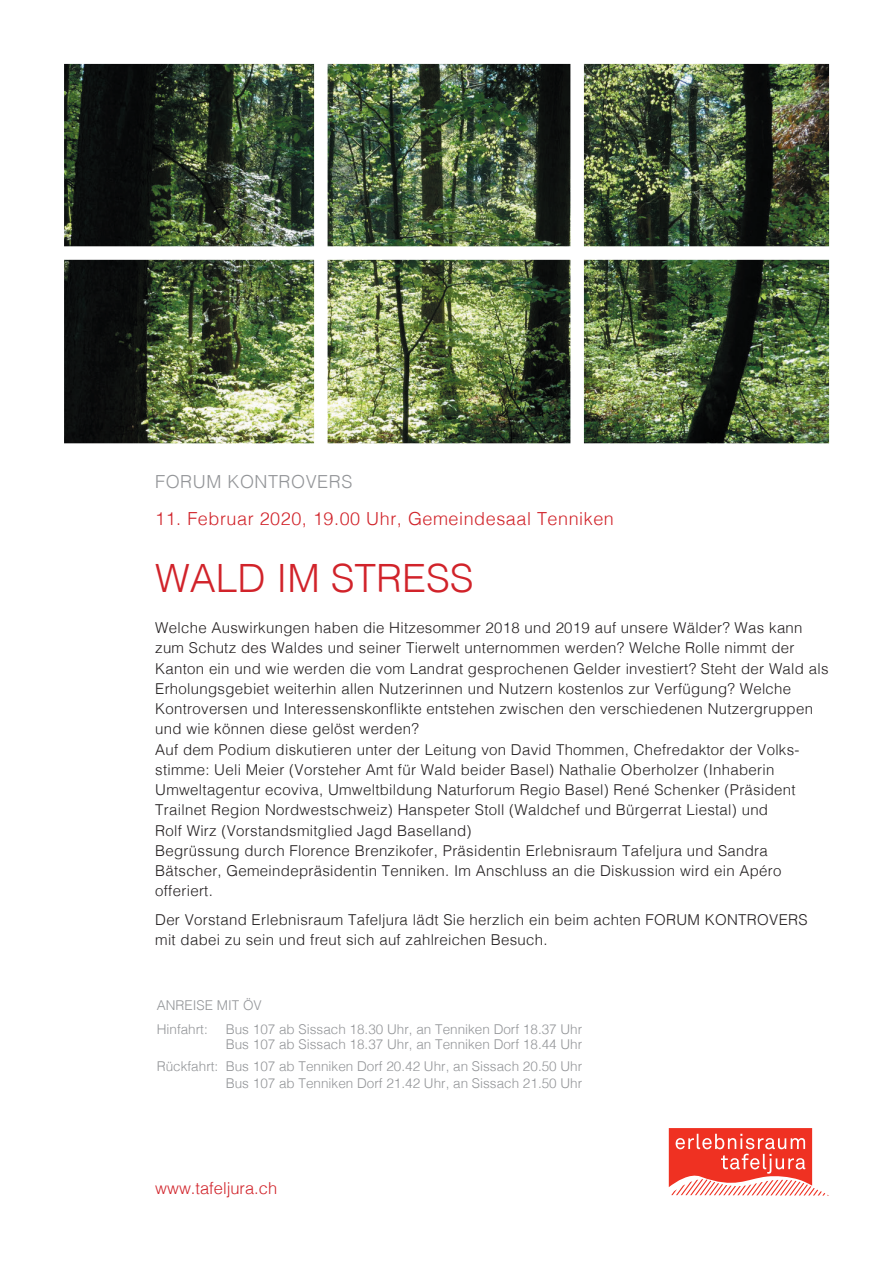
<style>
.page{position:relative;width:893px;height:1263px;background:#fff}
.page>*{position:absolute;margin:0;border:0;box-sizing:border-box;transform-origin:0 0}
.t1{font:300 39px "Helvetica";color:#d1232a}
.t2{font:300 18px "Helvetica";letter-spacing:.03em;color:#d1232a}
.t3{font:300 18px "Helvetica";letter-spacing:.03em;color:#939598}
.t4{font:300 16.5px "Helvetica";color:#d1232a}
.t5{font:300 15px/20.2px "Helvetica";letter-spacing:.02em;color:#231f20}
.t6{font:300 13.5px/23.5px "Helvetica";color:#939598}
</style>
<div class="page">
<img style="left:64px;top:64px;width:765px;height:379px">
<div style="left:314px;top:15px;width:14px;height:452px;background:#fff"></div>
<div style="left:570px;top:15px;width:14px;height:452px;background:#fff"></div>
<div style="left:44px;top:246px;width:801px;height:14px;background:#fff"></div>
<svg style="left:669px;top:1128px;width:160px;height:68px"></svg>
<p class="t3" style="left:155px;top:466px;width:199px">FORUM KONTROVERS</p>
<p class="t2" style="left:155px;top:503px;width:460px">11. Februar 2020, 19.00 Uhr, Gemeindesaal Tenniken</p>
<h1 class="t1" style="left:155px;top:545px;width:320px">WALD IM STRESS</h1>
<p class="t5" style="left:155px;top:617px;width:675px">Welche Auswirkungen haben die Hitzesommer 2018 und 2019 auf unsere Wälder? Was kann zum Schutz des Waldes und seiner Tierwelt unternommen werden? Welche Rolle nimmt der Kanton ein und wie werden die vom Landrat gesprochenen Gelder investiert? Steht der Wald als Erholungsgebiet weiterhin allen Nutzerinnen und Nutzern kostenlos zur Verfügung? Welche Kontroversen und Interessenskonflikte entstehen zwischen den verschiedenen Nutzergruppen und wie können diese gelöst werden?<br>Auf dem Podium diskutieren unter der Leitung von David Thommen, Chefredaktor der Volks&shy;stimme: Ueli Meier (Vorsteher Amt für Wald beider Basel) Nathalie Oberholzer (Inhaberin Umweltagentur ecoviva, Umweltbildung Naturforum Regio Basel) René Schenker (Präsident Trailnet Region Nordwestschweiz) Hanspeter Stoll (Waldchef und Bürgerrat Liestal) und<br>Rolf Wirz (Vorstandsmitglied Jagd Baselland)<br>Begrüssung durch Florence Brenzikofer, Präsidentin Erlebnisraum Tafeljura und Sandra Bätscher, Gemeindepräsidentin Tenniken. Im Anschluss an die Diskussion wird ein Apéro offeriert.</p>
<p class="t5" style="left:155px;top:909px;width:654px">Der Vorstand Erlebnisraum Tafeljura lädt Sie herzlich ein beim achten FORUM KONTROVERS mit dabei zu sein und freut sich auf zahlreichen Besuch.</p>
<p class="t6" style="left:157px;top:993px;width:107px">ANREISE MIT ÖV<br>Hinfahrt:</p>
<p class="t6" style="left:226px;top:1020px;width:358px;line-height:15px">Bus 107 ab Sissach 18.30 Uhr, an Tenniken Dorf 18.37 Uhr<br>Bus 107 ab Sissach 18.37 Uhr, an Tenniken Dorf 18.44 Uhr</p>
<p class="t6" style="left:157px;top:1057px;width:427px;line-height:16.2px;text-align:right">Rückfahrt: Bus 107 ab Tenniken Dorf 20.42 Uhr, an Sissach 20.50 Uhr<br>Bus 107 ab Tenniken Dorf 21.42 Uhr, an Sissach 21.50 Uhr</p>
<p class="t4" style="left:155px;top:1174px;width:123px">www.tafeljura.ch</p>
</div>
